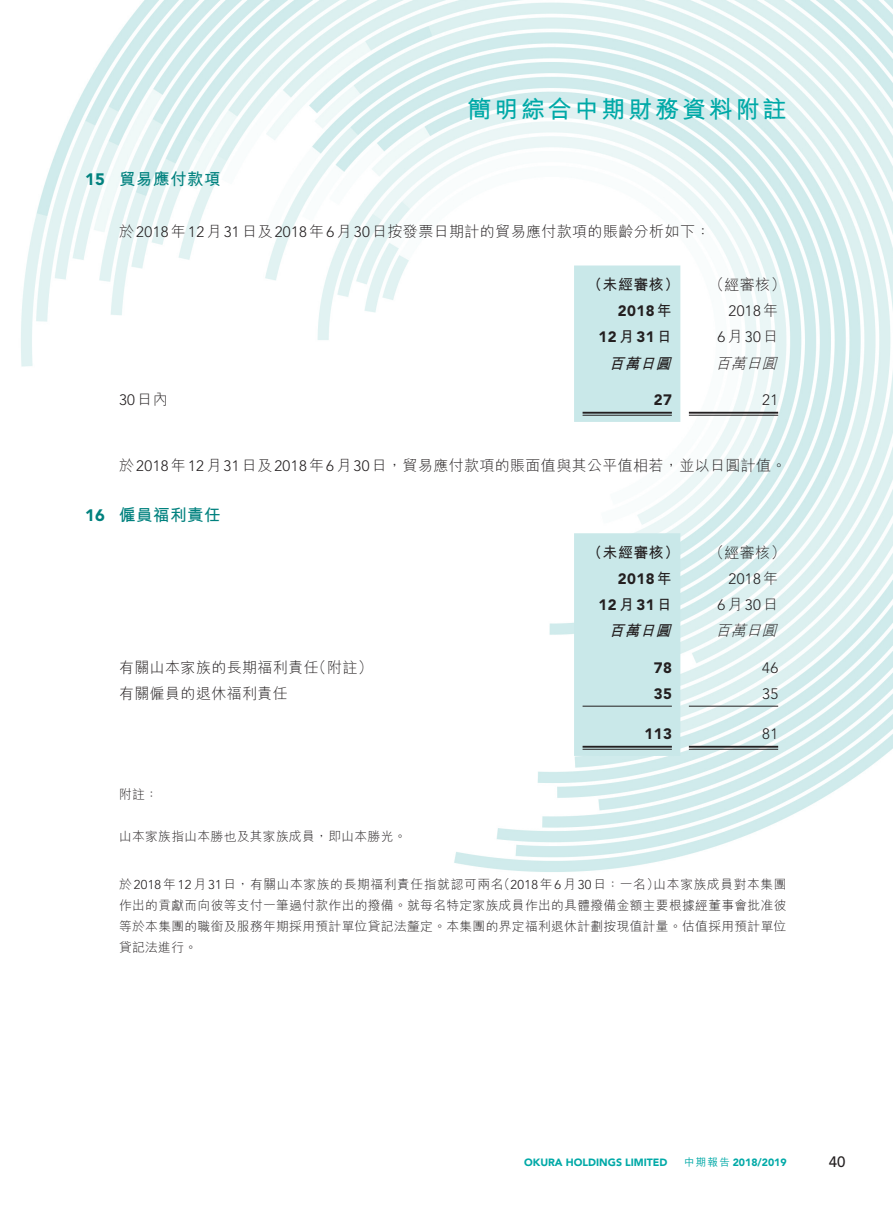
<style>
.page{position:relative;width:893px;height:1212px;background:#fff}
.page>*{position:absolute;margin:0;border:0;box-sizing:border-box;transform-origin:0 0}
.t1{font:700 24px "M Hei HK";letter-spacing:.12em;color:#00a9a7}
._3__標題{font:700 16.5px "M Hei HK";letter-spacing:.03em;color:#00817e}
._3__標題-2{font:900 16.5px "Avenir LT Std";color:#00817e}
._1__內文{font:300 15px "M Hei HK";letter-spacing:.025em;color:#231f20}
._1__內文-2{font:300 15px "Avenir LT Std";letter-spacing:.025em;color:#231f20}
._1__內文-3{font:900 15px "Avenir LT Std";letter-spacing:.03em;color:#231f20}
._1__內文-4{font:700 15px "M Hei HK";letter-spacing:.03em;color:#231f20}
._1__內文-5{font:italic 300 15px "M Hei HK";color:#231f20}
._1__內文-6{font:italic 700 15px "M Hei HK";color:#231f20}
.t2{font:500 15px "Avenir LT Std";color:#231f20}
._2__附註內文{font:300 12.75px/21px "M Hei HK";letter-spacing:.025em;color:#231f20}
._2__附註內文-2{font:300 12.75px "M Hei HK";letter-spacing:.05em;color:#231f20}
.t3{font:900 10.5px "Avenir LT Std";color:#00a9a7}
.s1{font-family:"Avenir LT Std"}
.s2{font-family:"M Hei HK"}
.s3{font-family:"M Hei HK";font-weight:700}
.s4{font-family:"M Hei HK";font-weight:500}
</style>
<div class="page">
<img style="left:21px;top:0;width:872px;height:872px">
<div style="left:574px;top:265px;width:106px;height:157px;background:#c9e8e9"></div>
<hr style="left:583px;top:412px;width:89px;height:2px;background:#231f20">
<hr style="left:583px;top:415px;width:89px;height:1px;background:#231f20">
<hr style="left:689px;top:412px;width:89px;height:2px;background:#231f20">
<hr style="left:689px;top:415px;width:89px;height:1px;background:#231f20">
<div style="left:574px;top:533px;width:106px;height:223px;background:#c9e8e9"></div>
<hr style="left:583px;top:706px;width:89px;height:1px;background:#231f20">
<hr style="left:689px;top:706px;width:89px;height:1px;background:#231f20">
<hr style="left:583px;top:746px;width:89px;height:2px;background:#231f20">
<hr style="left:583px;top:749px;width:89px;height:1px;background:#231f20">
<hr style="left:689px;top:746px;width:89px;height:2px;background:#231f20">
<hr style="left:689px;top:749px;width:89px;height:1px;background:#231f20">
<h1 class="t1" style="left:467px;top:92px;width:321px">簡明綜合中期財務資料附註</h1>
<p class="_3__標題-2" style="left:85px;top:169px;width:22px">15</p>
<p class="_3__標題" style="left:119px;top:167px;width:103px">貿易應付款項</p>
<p class="_1__內文" style="left:119px;top:224px;width:593px">於<span class="s1">2018</span>年<span class="s1">12</span>月<span class="s1">31</span>日及<span class="s1">2018</span>年<span class="s1">6</span>月<span class="s1">30</span>日按發票日期計的貿易應付款項的賬齡分析如下：</p>
<p class="_1__內文-2" style="left:119px;top:391px;width:50px">30<span class="s2">日內</span></p>
<p class="_1__內文-4" style="left:587px;top:273px;width:94px">（未經審核）</p>
<p class="_1__內文-3" style="left:618px;top:302px;width:56px">2018<span class="s3">年</span></p>
<p class="_1__內文-3" style="left:598px;top:328px;width:75px">12<span class="s3">月</span>31<span class="s3">日</span></p>
<p class="_1__內文-6" style="left:609px;top:352px;width:68px">百萬日圓</p>
<p class="_1__內文-3" style="left:654px;top:391px;width:20px">27</p>
<p class="_1__內文" style="left:709px;top:277px;width:78px">（經審核(</p>
<p class="_1__內文-2" style="left:728px;top:302px;width:51px">2018<span class="s2">年</span></p>
<p class="_1__內文-2" style="left:718px;top:328px;width:62px">6<span class="s2">月</span>30<span class="s2">日</span></p>
<p class="_1__內文-5" style="left:715px;top:355px;width:67px">百萬日圓</p>
<p class="_1__內文-2" style="left:762px;top:391px;width:17px">21</p>
<p class="_3__標題-2" style="left:85px;top:505px;width:22px">16</p>
<p class="_1__內文" style="left:119px;top:457px;width:669px">於<span class="s1">2018</span>年<span class="s1">12</span>月<span class="s1">31</span>日及<span class="s1">2018</span>年<span class="s1">6</span>月<span class="s1">30</span>日，貿易應付款項的賬面值與其公平值相若，並以日圓計值。</p>
<p class="_3__標題" style="left:119px;top:503px;width:103px">僱員福利責任</p>
<p class="_1__內文-4" style="left:587px;top:541px;width:94px">（未經審核）</p>
<p class="_1__內文-3" style="left:618px;top:569px;width:56px">2018<span class="s3">年</span></p>
<p class="_1__內文-3" style="left:598px;top:596px;width:75px">12<span class="s3">月</span>31<span class="s3">日</span></p>
<p class="_1__內文-6" style="left:609px;top:620px;width:68px">百萬日圓</p>
<p class="_1__內文" style="left:709px;top:544px;width:78px">（經審核(</p>
<p class="_1__內文-2" style="left:728px;top:570px;width:51px">2018<span class="s2">年</span></p>
<p class="_1__內文-2" style="left:718px;top:596px;width:62px">6<span class="s2">月</span>30<span class="s2">日</span></p>
<p class="_1__內文-5" style="left:715px;top:623px;width:67px">百萬日圓</p>
<p class="_1__內文" style="left:312px;top:660px;width:63px">（附註(</p>
<p class="_1__內文" style="left:119px;top:660px;width:201px">有關山本家族的長期福利責任</p>
<p class="_1__內文-3" style="left:654px;top:659px;width:20px">78</p>
<p class="_1__內文-2" style="left:762px;top:659px;width:17px">46</p>
<p class="_1__內文" style="left:119px;top:686px;width:170px">有關僱員的退休福利責任</p>
<p class="_1__內文-3" style="left:654px;top:685px;width:20px">35</p>
<p class="_1__內文-2" style="left:762px;top:685px;width:17px">35</p>
<p class="_1__內文-3" style="left:644px;top:725px;width:29px">113</p>
<p class="_1__內文-2" style="left:762px;top:725px;width:17px">81</p>
<p class="_2__附註內文" style="left:119px;top:784px;width:40px">附註：</p>
<p class="_2__附註內文" style="left:119px;top:826px;width:289px">山本家族指山本勝也及其家族成員，即山本勝光。</p>
<p class="_2__附註內文" style="left:497px;top:873px;width:163px">（<span class="s1">2018</span>年<span class="s1">6</span>月<span class="s1">30</span>日：一名）</p>
<p class="_2__附註內文" style="left:119px;top:873px;width:669px">於<span class="s1">2018</span>年<span class="s1">12</span>月<span class="s1">31</span>日，有關山本家族的長期福利責任指就認可兩名<br>作出的貢獻而向彼等支付一筆過付款作出的撥備。就每名特定家族成員作出的具體撥備金額主要根據經董事會批准彼等於本集團的職銜及服務年期採用預計單位貸記法釐定。本集團的界定福利退休計劃按現值計量。估值採用預計單位貸記法進行。</p>
<p class="_2__附註內文-2" style="left:654px;top:877px;width:135px">山本家族成員對本集團</p>
<p class="t3" style="left:524px;top:1156px;width:145px">OKURA HOLDINGS LIMITED</p>
<p class="t3" style="left:684px;top:1156px;width:104px"><span class="s4">中期報告</span> 2018/2019</p>
<p class="t2" style="left:829px;top:1153px;width:18px">40</p>
</div>
